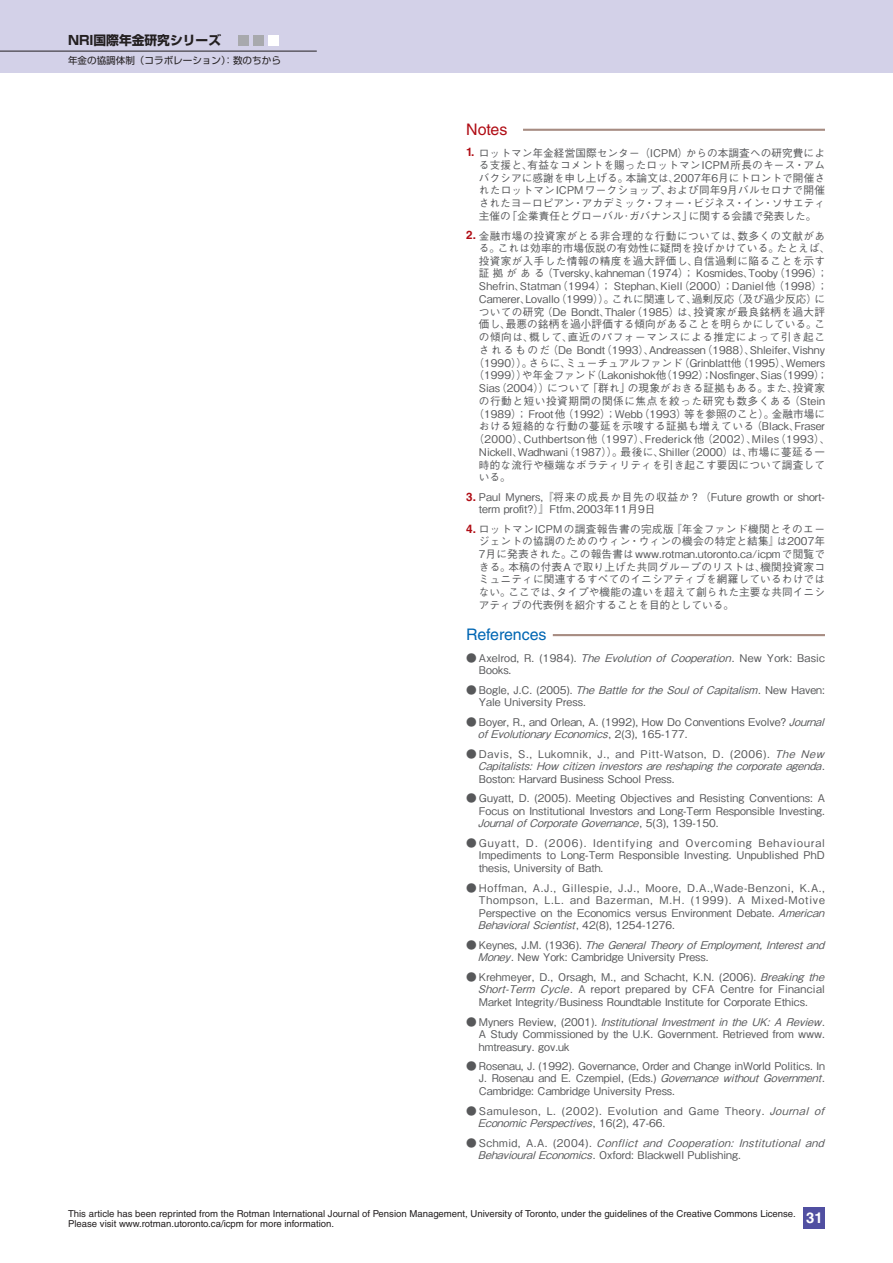
<style>
.page{position:relative;width:893px;height:1263px;background:#fff}
.page>*{position:absolute;margin:0;border:0;box-sizing:border-box;transform-origin:0 0}
.t1{font:15.9px "Helvetica LT Std";color:#0166b3}
.t2{font:15.9px "Helvetica LT Std";color:#b00d15}
.t3{font:700 14.85px "Helvetica LT Std";color:#fff}
.t4{font:12.75px "Shin Go Pro Bold 90 pv RKSJ H";color:#231f20}
.t5{font:10.65px/12.5px "Gothic BBB Pro Medium 90 pv RKSJ H";color:#57585a}
.t6{font:10.65px/12.6px "Gothic BBB Pro Medium 90 pv RKSJ H";letter-spacing:.055em;color:#57585a}
.t7{font:10.65px "Gothic BBB Pro Medium 90 pv RKSJ H";letter-spacing:.035em;color:#57585a}
.t8{font:italic 10.65px/12.1px "Gothic BBB Pro Medium 90 pv RKSJ H";color:#57585a}
.t9{font:10.65px "Gothic BBB Pro Medium 90 pv RKSJ H";letter-spacing:.02em;color:#57585a}
.t10{font:10.65px/12.1px "Gothic BBB Pro Medium 90 pv RKSJ H";letter-spacing:.06em;color:#57585a}
.t11{font:10.65px "Gothic BBB Pro Medium 90 pv RKSJ H";letter-spacing:.025em;color:#57585a}
.t12{font:9.6px/10.6px "Helvetica LT Std";color:#231f20}
.t13{font:9.6px "Shin Go Pro Regular 90 pv RKSJ H";color:#231f20}
.s1{font-family:"Helvetica LT Std";font-weight:700;font-size:11.7px;color:#b00d15}
.s2{font-style:italic}
.s3{font-style:normal}
</style>
<div class="page">
<div style="left:804px;top:1208px;width:21px;height:21px;background:#504fa1"></div>
<div style="left:0;top:0;width:893px;height:72px;background:#d3d1e8"></div>
<hr style="left:0;top:51px;width:317px;height:1px;background:#231f20">
<div style="left:238px;top:35px;width:11px;height:11px;background:#a8a9ad"></div>
<hr style="left:553px;top:634px;width:272px;height:2px;background:#a78c82">
<hr style="left:523px;top:129px;width:302px;height:2px;background:#a78c82">
<div style="left:268px;top:35px;width:10px;height:11px;background:#fff"></div>
<div style="left:253px;top:35px;width:11px;height:11px;background:#a8a9ad"></div>
<p class="t4" style="left:68px;top:36px;width:155px">NRI国際年金研究シリーズ</p>
<p class="t13" style="left:68px;top:57px;width:214px">年金の協調体制（コラボレーション）：数のちから</p>
<h1 class="t2" style="left:466px;top:123px;width:43px">Notes</h1>
<p class="t5" style="left:479px;top:148px;width:348px;text-align:justify;text-indent:-13px"><span class="s1">1.</span> ロットマン年金経営国際センター（ICPM）からの本調査への研究費による支援と、有益なコメントを賜ったロットマンICPM所長のキース・アムバクシアに感謝を申し上げる。本論文は、2007年6月にトロントで開催されたロットマンICPMワークショップ、および同年9月バルセロナで開催されたヨーロピアン・アカデミック・フォー・ビジネス・イン・ソサエティ主催の「企業責任とグローバル･ガバナンス」に関する会議で発表した。</p>
<p class="t7" style="left:466px;top:232px;width:360px"><span class="s1">2.</span> 金融市場の投資家がとる非合理的な行動については、数多くの文献があ</p>
<p class="t9" style="left:479px;top:244px;width:353px">る。これは効率的市場仮説の有効性に疑問を投げかけている。たとえば、</p>
<p class="t7" style="left:479px;top:257px;width:348px">投資家が入手した情報の精度を過大評価し、自信過剰に陥ることを示す</p>
<p class="t5" style="left:479px;top:269px;width:350px">証拠がある（Tversky、kahneman（1974）； Kosmides、Tooby（1996）；</p>
<p class="t5" style="left:479px;top:281px;width:350px">Shefrin、Statman（1994）； Stephan、Kiell（2000）；Daniel他（1998）；</p>
<p class="t5" style="left:479px;top:294px;width:348px">Camerer、Lovallo（1999））。これに関連して、過剰反応（及び過少反応）に</p>
<p class="t7" style="left:479px;top:308px;width:347px">ついての研究（De Bondt、Thaler（1985）は、投資家が最良銘柄を過大評</p>
<p class="t5" style="left:479px;top:320px;width:348px">価し、最悪の銘柄を過小評価する傾向があることを明らかにしている。こ</p>
<p class="t6" style="left:479px;top:332px;width:348px">の傾向は、概して、直近のパフォーマンスによる推定によって引き起こ</p>
<p class="t5" style="left:479px;top:345px;width:348px">されるものだ（De Bondt（1993）、Andreassen（1988）、Shleifer、Vishny</p>
<p class="t5" style="left:474px;top:358px;width:353px">（1990））。さらに、ミューチュアルファンド（Grinblatt他（1995）、Wemers</p>
<p class="t5" style="left:474px;top:371px;width:355px">（1999））や年金ファンド（Lakonishok他（1992）；Nosfinger、Sias（1999）；</p>
<p class="t9" style="left:479px;top:384px;width:348px">Sias（2004））について「群れ」の現象がおきる証拠もある。また、投資家</p>
<p class="t6" style="left:479px;top:396px;width:348px">の行動と短い投資期間の関係に焦点を絞った研究も数多くある（Stein</p>
<p class="t5" style="left:474px;top:409px;width:353px">（1989）； Froot他（1992）；Webb（1993）等を参照のこと）。金融市場に</p>
<p class="t7" style="left:479px;top:422px;width:348px">おける短絡的な行動の蔓延を示唆する証拠も増えている（Black、Fraser</p>
<p class="t11" style="left:474px;top:435px;width:358px">（2000）、Cuthbertson他（1997）、Frederick他（2002）、Miles（1993）、</p>
<p class="t5" style="left:479px;top:447px;width:348px">Nickell、Wadhwani（1987））。最後に、Shiller（2000）は、市場に蔓延る一</p>
<p class="t9" style="left:479px;top:461px;width:347px">時的な流行や極端なボラティリティを引き起こす要因について調査して</p>
<p class="t5" style="left:479px;top:473px;width:33px">いる。</p>
<p class="t5" style="left:479px;top:492px;width:348px;text-indent:-13px"><span class="s1">3.</span> Paul Myners, 『将来の成長か目先の収益か？（Future growth or short&shy;term profit?）』Ftfm、2003年11月9日</p>
<p class="t5" style="left:479px;top:524px;width:348px;text-align:justify;text-indent:-13px"><span class="s1">4.</span> ロットマンICPMの調査報告書の完成版『年金ファンド機関とそのエージェントの協調のためのウィン・ウィンの機会の特定と結集』は2007年7月に発表された。この報告書はwww.rotman.utoronto.ca/icpmで閲覧できる。本稿の付表Aで取り上げた共同グループのリストは、機関投資家コミュニティに関連するすべてのイニシアティブを網羅しているわけではない。ここでは、タイプや機能の違いを超えて創られた主要な共同イニシアティブの代表例を紹介することを目的としている。</p>
<h1 class="t1" style="left:466px;top:628px;width:82px">References</h1>
<p class="t5" style="left:479px;top:653px;width:348px;text-indent:-13px">● Axelrod, R. (1984). <span class="s2">The Evolution of Cooperation</span>. New York: Basic<br>Books.</p>
<p class="t5" style="left:479px;top:685px;width:348px;text-indent:-13px">● B o g l e , J . C . ( 2 0 0 5 ) . <span class="s2">The Battle for the Soul of Capitalism</span>. N e w H a v e n :<br>Yale University Press.</p>
<p class="t5" style="left:478px;top:717px;width:350px;text-indent:-12px">● Boyer, R., and Orlean, A. (1992), How Do Conventions Evolve? <span class="s2">Journal of Evolutionary Economics</span>, 2 ( 3 ) , 1 6 5 - 1 7 7 .</p>
<p class="t5" style="left:478px;top:749px;width:350px;text-indent:-12px">● Davis, S., Lukomnik, J., and Pitt-Watson, D. (2006). <span class="s2">The New<br>Capitalists: How citizen investors are reshaping the corporate agenda</span>.<br>Boston: Harvard Business School Press.</p>
<p class="t5" style="left:478px;top:794px;width:349px;text-align:justify;text-indent:-12px">● Guyatt, D. (2005). Meeting Objectives and Resisting Conventions: A Focus on Institutional Investors and Long-Term Responsible Investing.<br><span class="s2">Journal of Corporate Governance</span>, 5 ( 3 ) , 1 3 9 - 1 5 0 .</p>
<p class="t5" style="left:479px;top:838px;width:347px;text-align:justify;text-indent:-13px">●Guyatt, D. (2006). Identifying and Overcoming Behavioural Impediments to Long-Term Responsible Investing. Unpublished PhD thesis, University of Bath.</p>
<p class="t6" style="left:478px;top:883px;width:350px;text-indent:-12px">● Hoffman, A.J., Gillespie, J.J., Moore, D.A.,Wade-Benzoni, K.A., Thompson, L.L. and Bazerman, M.H. (1999). A Mixed-Motive Perspective on the Economics versus Environment Debate. <span class="s2">American Behavioral Scientist</span>, 4 2 ( 8 ) , 1 2 5 4 - 1 2 7 6 .</p>
<p class="t5" style="left:478px;top:940px;width:350px;text-indent:-12px">● K e y n e s , J . M . ( 1 9 3 6 ) . <span class="s2">The General Theory of Employment, Interest and<br>Money</span>. New York: Cambridge University Press.</p>
<p class="t5" style="left:478px;top:972px;width:350px;text-indent:-12px">● Krehmeyer, D., Orsagh, M., and Schacht, K.N. (2006). <span class="s2">Breaking the<br>Short-Term Cycle</span>. A report prepared by CFA Centre for Financial<br>Market Integrity/Business Roundtable Institute for Corporate Ethics.</p>
<p class="t5" style="left:479px;top:1017px;width:348px;text-align:justify;text-indent:-13px">● M y n e r s R e v i e w , ( 2 0 0 1 ) . <span class="s2">Institutional Investment in the UK: A Review</span>.<br>A Study Commissioned by the U.K. Government. Retrieved from www. hmtreasury. gov.uk</p>
<p class="t5" style="left:479px;top:1061px;width:348px;text-align:justify;text-indent:-13px">● Rosenau, J. (1992). Governance, Order and Change inWorld Politics. In J . R o s e n a u a n d E . C z e m p i e l , ( E d s . ) <span class="s2">Governance without Government</span>.<br>Cambridge: Cambridge University Press.</p>
<p class="t10" style="left:478px;top:1106px;width:350px;text-indent:-12px">● Samuleson, L. (2002). Evolution and Game Theory. <span class="s2">Journal of<br>Economic Perspectives</span>, 1 6 ( 2 ) , 4 7 - 6 6 .</p>
<p class="t8" style="left:478px;top:1138px;width:350px;text-indent:-12px"><span class="s3">● S c h m i d , A . A . ( 2 0 0 4 ) .</span> Conflict and Cooperation: Institutional and<br>Behavioural Economics<span class="s3">. Oxford: Blackwell Publishing.</span></p>
<p class="t12" style="left:68px;top:1209px;width:729px">This article has been reprinted from the Rotman International Journal of Pension Management, University of Toronto, under the guidelines of the Creative Commons License.<br>Please visit www.rotman.utoronto.ca/icpm for more information.</p>
<h2 class="t3" style="left:806px;top:1212px;width:18px">31</h2>
</div>
